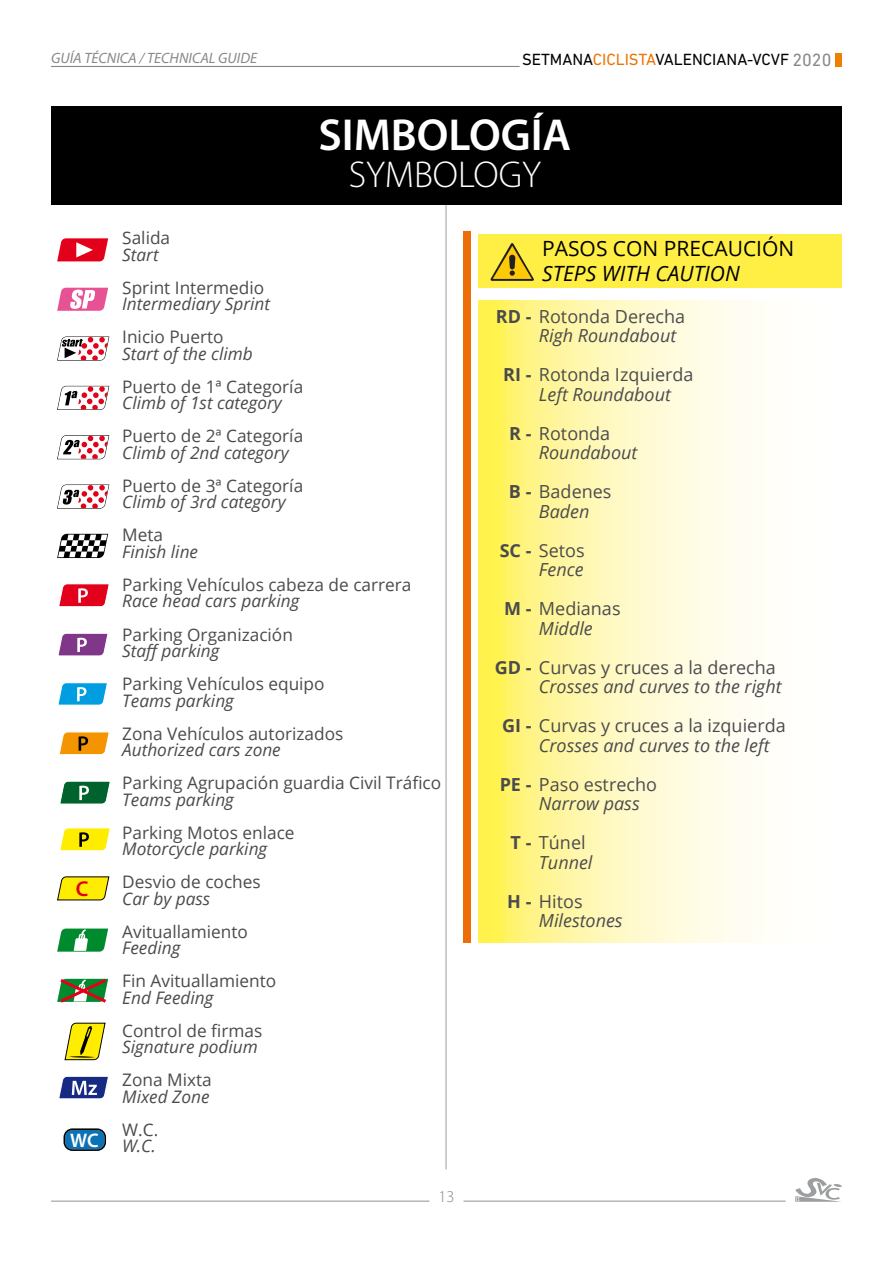
<style>
.page{position:relative;width:893px;height:1263px;background:#fff}
.page>*{position:absolute;margin:0;border:0;box-sizing:border-box;transform-origin:0 0}
.t1{font:600 45px "Myriad Pro";color:#fff}
.t2{font:300 37.5px "Myriad Pro";color:#fff}
.t3{font:600 21.6px "Myriad Pro";color:#e2001a}
.t4{font:21px "Open Sans";color:#000}
.t5{font:italic 21px "Open Sans";color:#000}
.t6{font:600 19.65px "Myriad Pro";color:#fff}
.t7{font:18px/19.5px "Open Sans";color:#4b4b4d}
.t8{font:italic 18px/19.5px "Open Sans";color:#4b4b4d}
.t9{font:17.25px "Open Sans";color:#4b4b4d}
.t10{font:italic 17.25px "Open Sans";color:#4b4b4d}
.t11{font:16.5px "DIN Next LT Pro";color:#000}
.t12{font:300 16.5px "Myriad Pro";color:#87888a}
.t13{font:italic 15px "Myriad Pro";color:#87888a}
.s1{color:#ec7405}
.s2{font-size:18px;color:#87888a}
.s3{font-weight:700}
.s4{font-style:italic}
.s5{font-weight:700;font-style:normal}
.s6{font-style:normal}
</style>
<div class="page">
<svg style="left:795px;top:1178px;width:47px;height:24px"></svg>
<hr style="left:463px;top:1200px;width:323px;height:2px;background:#9c9e9f">
<hr style="left:51px;top:1200px;width:378px;height:2px;background:#9c9e9f">
<hr style="left:446px;top:106px;width:1px;height:1063px;background:#9c9e9f">
<hr style="left:51px;top:66px;width:469px;height:1px;background:#87888a">
<div style="left:835px;top:53px;width:7px;height:13px;background:#ee7f00"></div>
<svg style="left:59px;top:584px;width:50px;height:23px"></svg>
<div style="left:478px;top:234px;width:364px;height:53px;background:#ffef44"></div>
<svg style="left:478px;top:301px;width:276px;height:642px;background:#fff8b5"></svg>
<div style="left:51px;top:106px;width:791px;height:99px;background:#000"></div>
<svg style="left:57px;top:876px;width:53px;height:25px"></svg>
<svg style="left:57px;top:238px;width:51px;height:23px"></svg>
<svg style="left:57px;top:534px;width:51px;height:24px"></svg>
<svg style="left:64px;top:1022px;width:42px;height:38px"></svg>
<svg style="left:490px;top:243px;width:44px;height:38px"></svg>
<div style="left:463px;top:232px;width:8px;height:711px;background:#eb6e08"></div>
<svg style="left:57px;top:928px;width:51px;height:24px"></svg>
<svg style="left:57px;top:979px;width:51px;height:24px"></svg>
<svg style="left:57px;top:288px;width:51px;height:23px"></svg>
<svg style="left:59px;top:732px;width:50px;height:23px"></svg>
<svg style="left:58px;top:633px;width:50px;height:23px"></svg>
<svg style="left:58px;top:682px;width:50px;height:24px"></svg>
<svg style="left:59px;top:1076px;width:49px;height:23px"></svg>
<svg style="left:57px;top:385px;width:53px;height:25px"></svg>
<svg style="left:57px;top:435px;width:53px;height:25px"></svg>
<svg style="left:57px;top:484px;width:53px;height:25px"></svg>
<svg style="left:57px;top:336px;width:53px;height:25px"></svg>
<svg style="left:64px;top:1128px;width:42px;height:23px"></svg>
<svg style="left:60px;top:781px;width:50px;height:23px"></svg>
<svg style="left:60px;top:828px;width:50px;height:23px"></svg>
<p class="t13" style="left:51px;top:49px;width:208px">GUÍA TÉCNICA / TECHNICAL GUIDE</p>
<p class="t11" style="left:522px;top:50px;width:311px">SETMANA<span class="s1">CICLISTA</span>VALENCIANA-VCVF <span class="s2">2020</span></p>
<p class="t3" style="left:76px;top:875px;width:14px">C</p>
<p class="t6" style="left:70px;top:1127px;width:30px">WC</p>
<h1 class="t1" style="left:318px;top:106px;width:254px">SIMBOLOGÍA</h1>
<h2 class="t2" style="left:349px;top:154px;width:194px">SYMBOLOGY</h2>
<p class="t9" style="left:122px;top:226px;width:49px">Salida</p>
<p class="t10" style="left:122px;top:243px;width:38px">Start</p>
<p class="t9" style="left:122px;top:276px;width:143px">Sprint Intermedio</p>
<p class="t10" style="left:122px;top:292px;width:149px">Intermediary Sprint</p>
<p class="t9" style="left:122px;top:325px;width:103px">Inicio Puerto</p>
<p class="t10" style="left:122px;top:342px;width:132px">Start of the climb</p>
<p class="t9" style="left:122px;top:375px;width:182px">Puerto de 1ª Categoría</p>
<p class="t10" style="left:122px;top:391px;width:161px">Climb of 1st category</p>
<p class="t9" style="left:122px;top:424px;width:182px">Puerto de 2ª Categoría</p>
<p class="t10" style="left:122px;top:441px;width:168px">Climb of 2nd category</p>
<p class="t9" style="left:122px;top:474px;width:182px">Puerto de 3ª Categoría</p>
<p class="t10" style="left:122px;top:490px;width:165px">Climb of 3rd category</p>
<p class="t9" style="left:122px;top:523px;width:42px">Meta</p>
<p class="t10" style="left:122px;top:540px;width:77px">Finish line</p>
<p class="t9" style="left:122px;top:573px;width:291px">Parking Vehículos cabeza de carrera</p>
<p class="t10" style="left:122px;top:589px;width:179px">Race head cars parking</p>
<p class="t9" style="left:122px;top:622px;width:172px">Parking Organización</p>
<p class="t10" style="left:122px;top:639px;width:99px">Staff parking</p>
<p class="t9" style="left:122px;top:672px;width:204px">Parking Vehículos equipo</p>
<p class="t10" style="left:122px;top:688px;width:113px">Teams parking</p>
<p class="t9" style="left:122px;top:721px;width:223px">Zona Vehículos autorizados</p>
<p class="t10" style="left:122px;top:738px;width:160px">Authorized cars zone</p>
<p class="t9" style="left:122px;top:771px;width:321px">Parking Agrupación guardia Civil Tráfico</p>
<p class="t10" style="left:122px;top:787px;width:113px">Teams parking</p>
<p class="t9" style="left:122px;top:820px;width:174px">Parking Motos enlace</p>
<p class="t10" style="left:122px;top:837px;width:147px">Motorcycle parking</p>
<p class="t9" style="left:122px;top:870px;width:140px">Desvio de coches</p>
<p class="t10" style="left:122px;top:886px;width:90px">Car by pass</p>
<p class="t9" style="left:122px;top:919px;width:127px">Avituallamiento</p>
<p class="t10" style="left:122px;top:936px;width:60px">Feeding</p>
<p class="t9" style="left:122px;top:969px;width:156px">Fin Avituallamiento</p>
<p class="t10" style="left:122px;top:985px;width:93px">End Feeding</p>
<p class="t9" style="left:122px;top:1018px;width:142px">Control de firmas</p>
<p class="t10" style="left:122px;top:1035px;width:137px">Signature podium</p>
<p class="t9" style="left:122px;top:1068px;width:91px">Zona Mixta</p>
<p class="t10" style="left:122px;top:1084px;width:89px">Mixed Zone</p>
<p class="t9" style="left:122px;top:1117px;width:38px">W.C.</p>
<p class="t10" style="left:122px;top:1134px;width:35px">W.C.</p>
<p class="t12" style="left:438px;top:1187px;width:18px">13</p>
<p class="t4" style="left:542px;top:234px;width:254px">PASOS CON PRECAUCIÓN</p>
<p class="t5" style="left:542px;top:259px;width:199px">STEPS WITH CAUTION</p>
<p class="t7" style="left:539px;top:306px;width:148px;text-indent:-43px"><span class="s3">RD -</span> Rotonda Derecha<br><span class="s4">Righ Roundabout</span></p>
<p class="t7" style="left:539px;top:364px;width:156px;text-indent:-36px"><span class="s3">RI -</span> Rotonda Izquierda<br><span class="s4">Left Roundabout</span></p>
<p class="t8" style="left:539px;top:423px;width:100px;text-indent:-30px"><span class="s5">R -</span> <span class="s6">Rotonda<br></span>Roundabout</p>
<p class="t7" style="left:509px;top:481px;width:104px;text-align:center"><span class="s3">B -</span> Badenes<br><span class="s4">Baden</span></p>
<p class="t7" style="left:500px;top:540px;width:87px;text-align:right"><span class="s3">SC -</span> Setos<br><span class="s4">Fence</span></p>
<p class="t7" style="left:504px;top:598px;width:118px;text-align:center"><span class="s3">M -</span> Medianas<br><span class="s4">Middle</span></p>
<p class="t8" style="left:539px;top:657px;width:244px;text-indent:-44px"><span class="s5">GD -</span> <span class="s6">Curvas y cruces a la derecha<br></span>Crosses and curves to the right</p>
<p class="t7" style="left:539px;top:715px;width:248px;text-indent:-37px"><span class="s3">GI -</span> Curvas y cruces a la izquierda<br><span class="s4">Crosses and curves to the left</span></p>
<p class="t7" style="left:539px;top:774px;width:119px;text-indent:-39px"><span class="s3">PE -</span> Paso estrecho<br><span class="s4">Narrow pass</span></p>
<p class="t8" style="left:539px;top:832px;width:55px;text-indent:-28px"><span class="s5">T -</span> <span class="s6">Túnel<br></span>Tunnel</p>
<p class="t8" style="left:539px;top:891px;width:85px;text-indent:-32px"><span class="s5">H -</span> <span class="s6">Hitos<br></span>Milestones</p>
</div>
